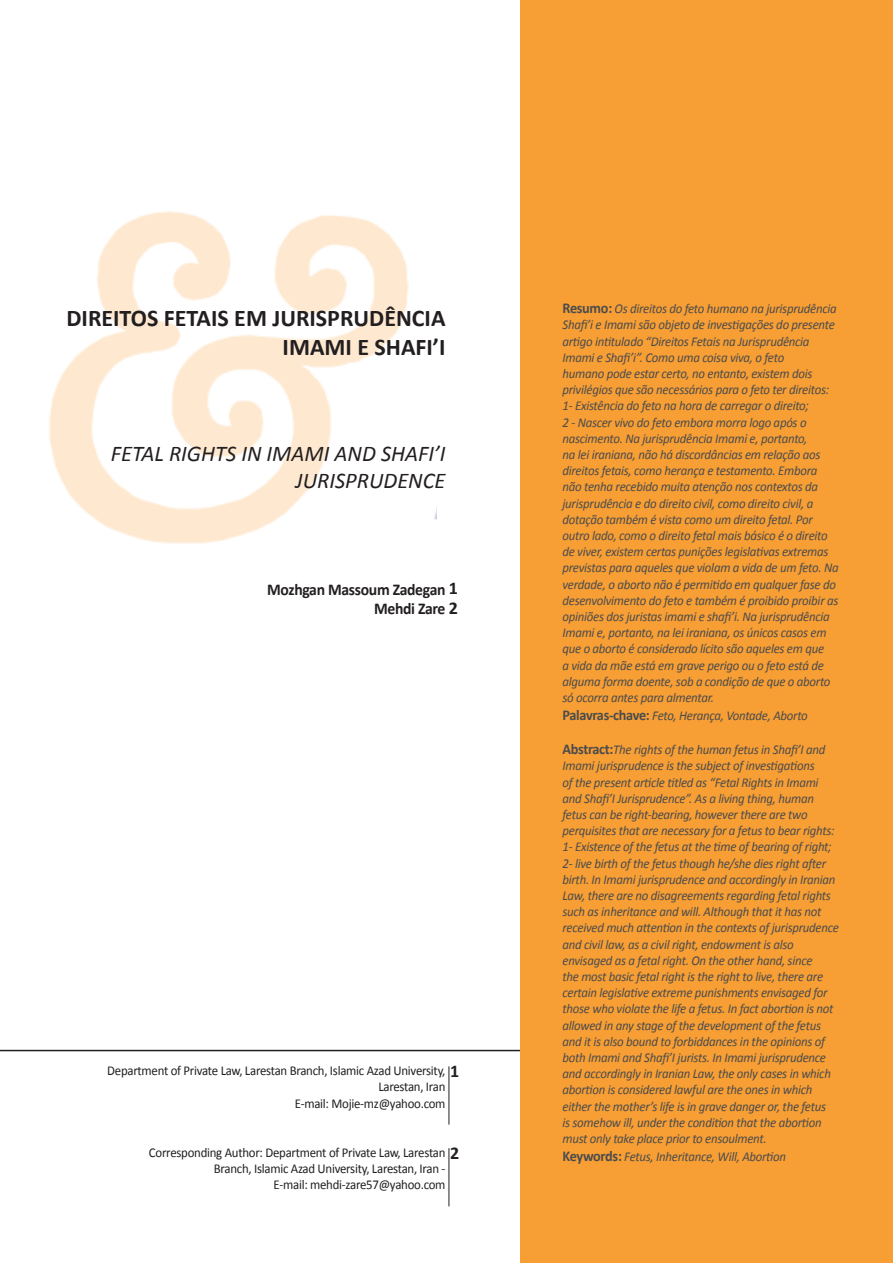
<style>
.page{position:relative;width:893px;height:1263px;background:#fff}
.page>*{position:absolute;margin:0;border:0;box-sizing:border-box;transform-origin:0 0}
.t1{font:700 24px/28.8px "Calibri";color:#231f20;text-align:right}
.t2{font:italic 22.5px/27px "Calibri";color:#231f20;text-align:right}
.t3{font:700 18px "Calibri";color:#231f20}
.t4{font:700 16.5px/19.8px "Calibri";letter-spacing:-.02em;color:#231f20;text-align:right;scale:.95 1}
.t5{font:italic 13.5px/16.2px "Calibri";letter-spacing:-.02em;color:#4b4c4d;scale:.95 1}
.t6{font:13.5px/16.2px "Calibri";letter-spacing:-.02em;color:#231f20;text-align:right;scale:.95 1}
.s1{font-size:18px}
.s2{font-weight:700;font-style:normal;font-size:15px}
</style>
<div class="page">
<div style="left:521px;top:0;width:372px;height:1263px;background:#f79e34"></div>
<img style="left:49px;top:211px;width:387px;height:333px">
<hr style="left:0;top:1050px;width:520px;height:1px;background:#231f20">
<hr style="left:449px;top:1148px;width:1px;height:58px;background:#231f20">
<hr style="left:449px;top:1066px;width:1px;height:58px;background:#231f20">
<h1 class="t1" style="left:66px;top:304px;width:381px">DIREITOS FETAIS EM JURISPRUDÊNCIA<br>IMAMI E SHAFI’I</h1>
<h2 class="t2" style="left:111px;top:439px;width:336px">FETAL RIGHTS IN IMAMI AND SHAFI’I<br>JURISPRUDENCE</h2>
<p class="t4" style="left:267px;top:579px;width:202px">Mozhgan Massoum Zadegan <span class="s1">1<br></span>Mehdi Zare <span class="s1">2</span></p>
<p class="t6" style="left:107px;top:1062px;width:358px">Department of Private Law, Larestan Branch, Islamic Azad University,<br>Larestan, Iran<br>E-mail: Mojie-mz@yahoo.com</p>
<h3 class="t3" style="left:450px;top:1060px;width:11px">1</h3>
<h3 class="t3" style="left:450px;top:1142px;width:11px">2</h3>
<p class="t6" style="left:149px;top:1144px;width:314px">Corresponding Author: Department of Private Law, Larestan<br>Branch, Islamic Azad University, Larestan, Iran -<br>E-mail: mehdi-zare57@yahoo.com</p>
<p class="t5" style="left:562px;top:300px;width:292px"><span class="s2">Resumo:</span> Os direitos do feto humano na jurisprudência Shafi’i e Imami são objeto de investigações do presente artigo intitulado “Direitos Fetais na Jurisprudência Imami e Shafi’i”. Como uma coisa viva, o feto<br>humano pode estar certo, no entanto, existem dois privilégios que são necessários para o feto ter direitos:<br>1- Existência do feto na hora de carregar o direito;<br>2 - Nascer vivo do feto embora morra logo após o nascimento. Na jurisprudência Imami e, portanto,<br>na lei iraniana, não há discordâncias em relação aos direitos fetais, como herança e testamento. Embora não tenha recebido muita atenção nos contextos da jurisprudência e do direito civil, como direito civil, a dotação também é vista como um direito fetal. Por outro lado, como o direito fetal mais básico é o direito de viver, existem certas punições legislativas extremas previstas para aqueles que violam a vida de um feto. Na verdade, o aborto não é permitido em qualquer fase do desenvolvimento do feto e também é proibido proibir as opiniões dos juristas imami e shafi’i. Na jurisprudência Imami e, portanto, na lei iraniana, os únicos casos em que o aborto é considerado lícito são aqueles em que<br>a vida da mãe está em grave perigo ou o feto está de alguma forma doente, sob a condição de que o aborto só ocorra antes para almentar.</p>
<p class="t5" style="left:562px;top:707px;width:260px"><span class="s2">Palavras-chave:</span> Feto, Herança, Vontade, Aborto</p>
<p class="t5" style="left:562px;top:741px;width:292px"><span class="s2">Abstract:</span>The rights of the human fetus in Shafi’I and Imami jurisprudence is the subject of investigations<br>of the present article titled as “Fetal Rights in Imami and Shafi’I Jurisprudence”. As a living thing, human fetus can be right-bearing, however there are two perquisites that are necessary for a fetus to bear rights:<br>1- Existence of the fetus at the time of bearing of right; 2- live birth of the fetus though he/she dies right after birth. In Imami jurisprudence and accordingly in Iranian Law, there are no disagreements regarding fetal rights such as inheritance and will. Although that it has not received much attention in the contexts of jurisprudence and civil law, as a civil right, endowment is also envisaged as a fetal right. On the other hand, since<br>the most basic fetal right is the right to live, there are certain legislative extreme punishments envisaged for those who violate the life a fetus. In fact abortion is not allowed in any stage of the development of the fetus and it is also bound to forbiddances in the opinions of both Imami and Shafi’I jurists. In Imami jurisprudence and accordingly in Iranian Law, the only cases in which abortion is considered lawful are the ones in which either the mother’s life is in grave danger or, the fetus<br>is somehow ill, under the condition that the abortion must only take place prior to ensoulment.</p>
<p class="t5" style="left:562px;top:1148px;width:237px"><span class="s2">Keywords:</span> Fetus, Inheritance, Will, Abortion</p>
</div>
